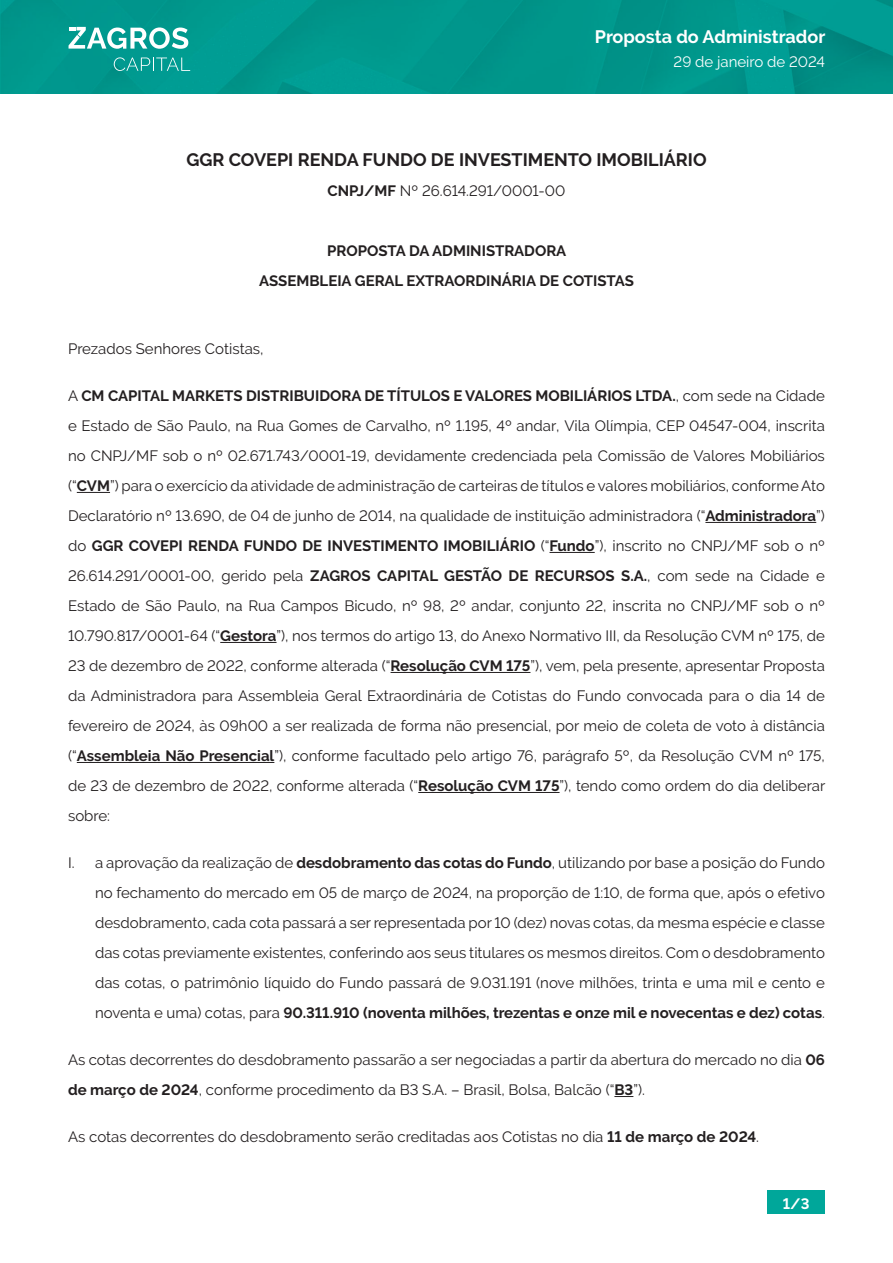
<style>
.page{position:relative;width:893px;height:1263px;background:#fff}
.page>*{position:absolute;margin:0;border:0;box-sizing:border-box;transform-origin:0 0}
.Default{font:700 18px "Raleway";color:#231f20}
.t1{font:700 18px "Raleway";color:#fff}
.Default-2{font:15px/30px "Raleway";color:#231f20;text-align:justify}
.Default-3{font:700 15px "Raleway";color:#231f20}
.t2{font:15px "Raleway";color:#fff}
.t3{font:700 15px "Raleway";color:#fff}
.s1{font-weight:700}
</style>
<div class="page">
<img style="left:0;top:0;width:893px;height:94px">
<svg style="left:114px;top:57px;width:76px;height:14px"></svg>
<svg style="left:69px;top:27px;width:119px;height:22px"></svg>
<div style="left:767px;top:1191px;width:58px;height:23px;background:#00a79a"></div>
<hr style="left:77px;top:492px;width:33px;height:1px;background:#231f20">
<hr style="left:705px;top:522px;width:111px;height:1px;background:#231f20">
<hr style="left:549px;top:552px;width:46px;height:1px;background:#231f20">
<hr style="left:220px;top:642px;width:57px;height:1px;background:#231f20">
<hr style="left:391px;top:672px;width:139px;height:1px;background:#231f20">
<hr style="left:77px;top:762px;width:197px;height:1px;background:#231f20">
<hr style="left:418px;top:792px;width:142px;height:1px;background:#231f20">
<svg style="left:614px;top:1096px;width:19px;height:1px"></svg>
<p class="t1" style="left:595px;top:27px;width:232px">Proposta do Administrador</p>
<p class="t2" style="left:674px;top:53px;width:153px">29 de janeiro de 2024</p>
<p class="Default" style="left:186px;top:149px;width:522px">GGR COVEPI RENDA FUNDO DE INVESTIMENTO IMOBILIÁRIO</p>
<p class="Default-2" style="left:328px;top:175px;width:239px"><span class="s1">CNPJ/MF</span> Nº 26.614.291/0001-00</p>
<p class="Default-3" style="left:327px;top:242px;width:241px">PROPOSTA DA ADMINISTRADORA</p>
<p class="Default-3" style="left:259px;top:272px;width:376px">ASSEMBLEIA GERAL EXTRAORDINÁRIA DE COTISTAS</p>
<p class="Default-2" style="left:68px;top:334px;width:197px">Prezados Senhores Cotistas,</p>
<p class="Default-2" style="left:68px;top:381px;width:759px">A <span class="s1">CM CAPITAL MARKETS DISTRIBUIDORA DE TÍTULOS E VALORES MOBILIÁRIOS LTDA.</span>, com sede na Cidade e Estado de São Paulo, na Rua Gomes de Carvalho, nº 1.195, 4º andar, Vila Olímpia, CEP 04547-004, inscrita no CNPJ/MF sob o nº 02.671.743/0001-19, devidamente credenciada pela Comissão de Valores Mobiliários (“<span class="s1">CVM</span>”) para o exercício da atividade de administração de carteiras de títulos e valores mobiliários, conforme Ato Declaratório nº 13.690, de 04 de junho de 2014, na qualidade de instituição administradora (“<span class="s1">Administradora</span>”) do <span class="s1">GGR COVEPI RENDA FUNDO DE INVESTIMENTO IMOBILIÁRIO</span> (“<span class="s1">Fundo</span>”), inscrito no CNPJ/MF sob o nº 26.614.291/0001-00, gerido pela <span class="s1">ZAGROS CAPITAL GESTÃO DE RECURSOS S.A.</span>, com sede na Cidade e Estado de São Paulo, na Rua Campos Bicudo, nº 98, 2º andar, conjunto 22, inscrita no CNPJ/MF sob o nº 10.790.817/0001-64 (“<span class="s1">Gestora</span>”), nos termos do artigo 13, do Anexo Normativo III, da Resolução CVM nº 175, de 23 de dezembro de 2022, conforme alterada (“<span class="s1">Resolução CVM 175</span>”), vem, pela presente, apresentar Proposta da Administradora para Assembleia Geral Extraordinária de Cotistas do Fundo convocada para o dia 14 de fevereiro de 2024, às 09h00 a ser realizada de forma não presencial, por meio de coleta de voto à distância (“<span class="s1">Assembleia Não Presencial</span>”), conforme facultado pelo artigo 76, parágrafo 5º, da Resolução CVM nº 175, de 23 de dezembro de 2022, conforme alterada (“<span class="s1">Resolução CVM 175</span>”), tendo como ordem do dia deliberar sobre:</p>
<p class="Default-2" style="left:95px;top:848px;width:731px;text-indent:-27px">I. a aprovação da realização de <span class="s1">desdobramento das cotas do Fundo</span>, utilizando por base a posição do Fundo no fechamento do mercado em 05 de março de 2024, na proporção de 1:10, de forma que, após o efetivo desdobramento, cada cota passará a ser representada por 10 (dez) novas cotas, da mesma espécie e classe das cotas previamente existentes, conferindo aos seus titulares os mesmos direitos. Com o desdobramento das cotas, o patrimônio líquido do Fundo passará de 9.031.191 (nove milhões, trinta e uma mil e cento e noventa e uma) cotas, para <span class="s1">90.311.910 (noventa milhões, trezentas e onze mil e novecentas e dez) cotas</span>.</p>
<p class="Default-2" style="left:68px;top:1045px;width:758px">As cotas decorrentes do desdobramento passarão a ser negociadas a partir da abertura do mercado no dia <span class="s1">06 de março de 2024</span>, conforme procedimento da B3 S.A. – Brasil, Bolsa, Balcão (“<span class="s1">B3</span>”).</p>
<p class="Default-2" style="left:68px;top:1122px;width:693px">As cotas decorrentes do desdobramento serão creditadas aos Cotistas no dia <span class="s1">11 de março de 2024</span>.</p>
<p class="t3" style="left:783px;top:1195px;width:28px">1/3</p>
</div>
